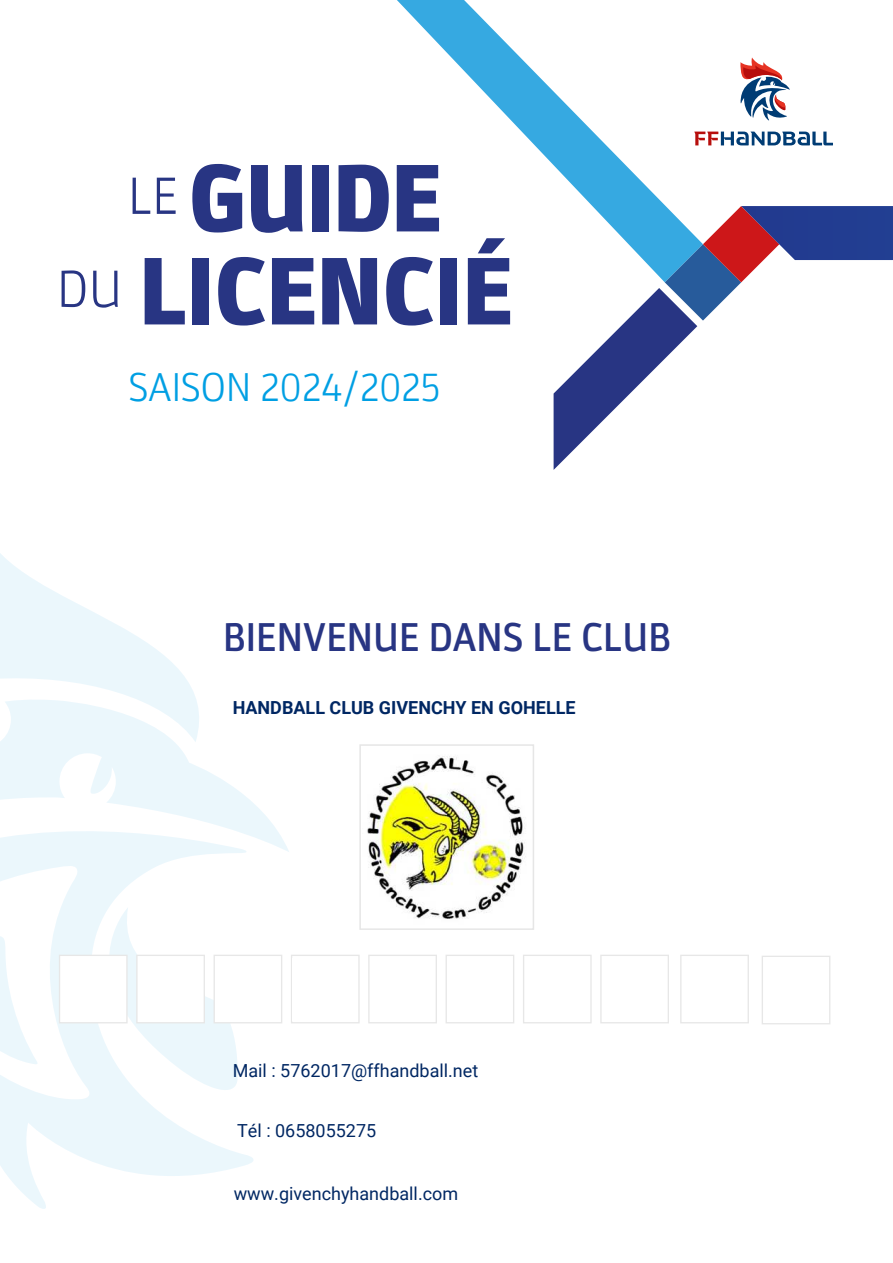
<style>
.page{position:relative;width:893px;height:1263px;background:#fff}
.page>*{position:absolute;margin:0;border:0;box-sizing:border-box;transform-origin:0 0}
.t1{font:900 96.45px/93px "Parka";letter-spacing:-.01em;color:#283583;text-align:center}
.t2{font:500 40.5px "Parka";letter-spacing:-.01em;color:#283583}
.t3{font:300 40.5px "Parka";letter-spacing:-.01em;color:#009fe3}
.t4{font:18px "Roboto";color:#002763}
.t5{font:700 18px "Roboto";color:#002763}
</style>
<div class="page">
<svg style="left:0;top:852px;width:254px;height:357px"></svg>
<svg style="left:0;top:553px;width:196px;height:145px;fill:#ebf7fc"></svg>
<svg style="left:0;top:698px;width:289px;height:154px"></svg>
<svg style="left:62px;top:907px;width:176px;height:192px"></svg>
<svg style="left:703px;top:132px;width:130px;height:13px"></svg>
<svg style="left:740px;top:57px;width:50px;height:64px"></svg>
<div style="left:59px;top:955px;width:69px;height:68px;background:#fff;border:1px solid #e7e7e7"></div>
<div style="left:291px;top:955px;width:69px;height:68px;background:#fff;border:1px solid #e7e7e7"></div>
<div style="left:136px;top:955px;width:69px;height:68px;background:#fff;border:1px solid #e7e7e7"></div>
<div style="left:368px;top:955px;width:69px;height:68px;background:#fff;border:1px solid #e7e7e7"></div>
<div style="left:523px;top:955px;width:69px;height:68px;background:#fff;border:1px solid #e7e7e7"></div>
<div style="left:214px;top:955px;width:68px;height:68px;background:#fff;border:1px solid #e7e7e7"></div>
<div style="left:446px;top:955px;width:68px;height:68px;background:#fff;border:1px solid #e7e7e7"></div>
<div style="left:600px;top:955px;width:69px;height:68px;background:#fff;border:1px solid #e7e7e7"></div>
<div style="left:762px;top:956px;width:68px;height:68px;background:#fff;border:1px solid #e7e7e7"></div>
<svg style="left:397px;top:0;width:306px;height:206px"></svg>
<svg style="left:554px;top:206px;width:339px;height:264px"></svg>
<div style="left:680px;top:955px;width:69px;height:68px;background:#fff;border:1px solid #e7e7e7"></div>
<div style="left:359px;top:744px;width:175px;height:186px;border:2px solid #e6e6e6"></div>
<img style="left:367px;top:756px;width:159px;height:163px">
<div style="left:766px;top:957px;width:60px;height:62px;background:#fff"></div>
<h1 class="t1" style="left:57px;top:152px;width:458px"><sup>LE</sup> GUIDE<br><sup>DU</sup> LICENCIÉ</h1>
<h2 class="t3" style="left:129px;top:365px;width:314px">SAISON 2024/2025</h2>
<h2 class="t2" style="left:223px;top:615px;width:449px">BIENVENUE DANS LE CLUB</h2>
<p class="t5" style="left:233px;top:694px;width:344px">HANDBALL CLUB GIVENCHY EN GOHELLE</p>
<p class="t4" style="left:233px;top:1058px;width:247px">Mail : 5762017@ffhandball.net</p>
<p class="t4" style="left:237px;top:1118px;width:141px">Tél : 0658055275</p>
<p class="t4" style="left:234px;top:1181px;width:226px">www.givenchyhandball.com</p>
</div>
